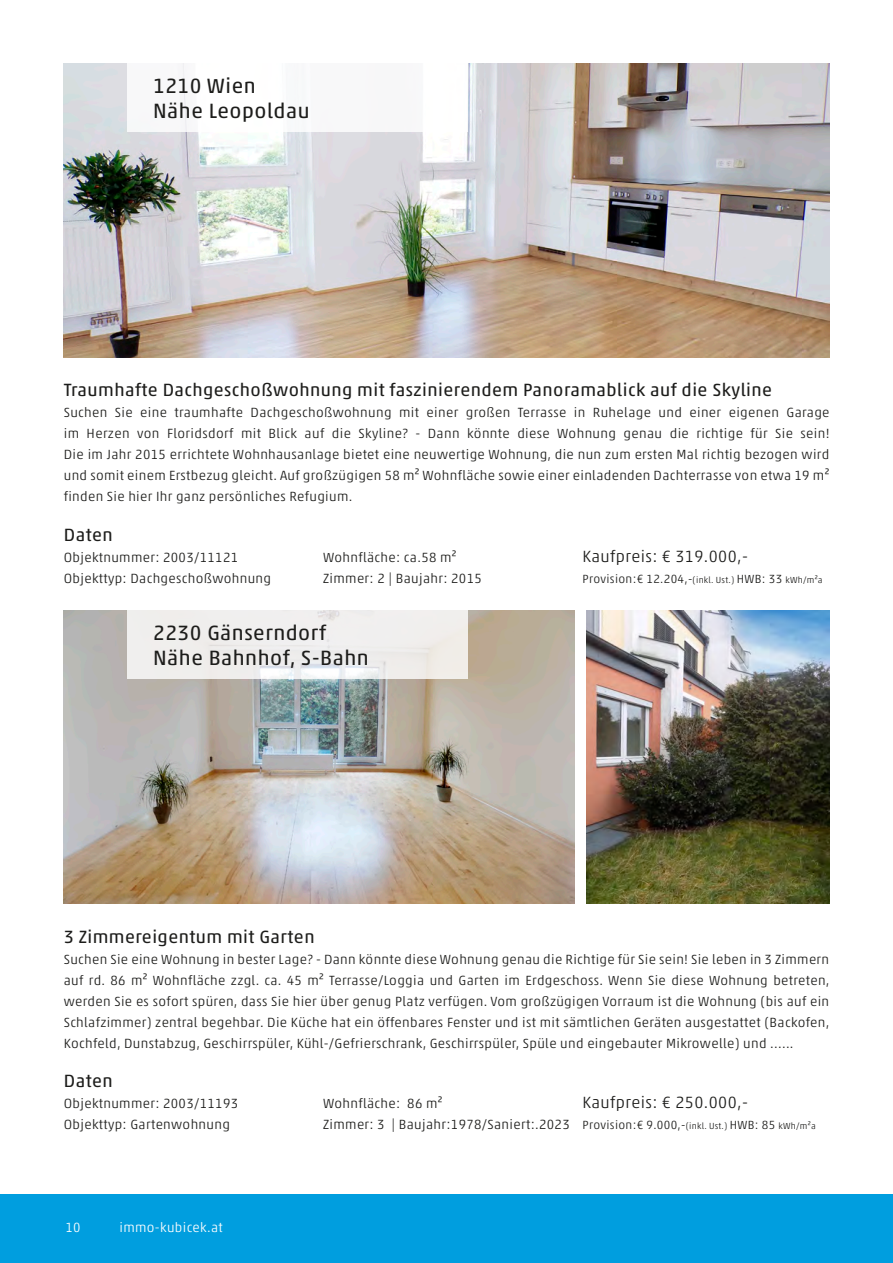
<style>
.page{position:relative;width:893px;height:1263px;background:#fff}
.page>*{position:absolute;margin:0;border:0;box-sizing:border-box;transform-origin:0 0}
.t1{font:21px/25.2px "Akko Pro";letter-spacing:.025em;color:#1d1d1b}
.t2{font:18px "Akko Pro";letter-spacing:.025em;color:#1d1d1b}
.t3{font:300 16.5px "Akko Pro";letter-spacing:.025em;color:#1d1d1b}
.t4{font:300 13.5px/21px "Akko Pro";letter-spacing:.025em;color:#1d1d1b}
.t5{font:300 13.5px "Akko Pro";letter-spacing:.025em;color:#fff}
.t6{font:300 12px "Akko Pro";letter-spacing:.025em;color:#1d1d1b}
.s1{font-size:9px}
</style>
<div class="page">
<div style="left:0;top:1195px;width:893px;height:68px;background:#009edf"></div>
<img style="left:64px;top:64px;width:765px;height:293px">
<div style="left:128px;top:64px;width:340px;height:68px;background:#f8f8f9"></div>
<img style="left:64px;top:610px;width:510px;height:294px">
<div style="left:128px;top:610px;width:340px;height:68px;background:#f0eeed"></div>
<img style="left:587px;top:610px;width:242px;height:294px">
<h1 class="t1" style="left:153px;top:73px;width:158px">1210 Wien<br>Nähe Leopoldau</h1>
<h2 class="t2" style="left:64px;top:379px;width:710px">Traumhafte Dachgeschoßwohnung mit faszinierendem Panoramablick auf die Skyline</h2>
<p class="t4" style="left:64px;top:402px;width:767px;text-align:justify">Suchen Sie eine traumhafte Dachgeschoßwohnung mit einer großen Terrasse in Ruhelage und einer eigenen Garage im Herzen von Floridsdorf mit Blick auf die Skyline? - Dann könnte diese Wohnung genau die richtige für Sie sein!<br>Die im Jahr 2015 errichtete Wohnhausanlage bietet eine neuwertige Wohnung, die nun zum ersten Mal richtig bezogen wird und somit einem Erstbezug gleicht. Auf großzügigen 58 m² Wohnfläche sowie einer einladenden Dachterrasse von etwa 19 m² finden Sie hier Ihr ganz persönliches Refugium.</p>
<h2 class="t2" style="left:64px;top:524px;width:50px">Daten</h2>
<p class="t4" style="left:64px;top:546px;width:209px">Objektnummer: 2003/11121<br>Objekttyp: Dachgeschoßwohnung</p>
<p class="t4" style="left:323px;top:546px;width:160px">Wohnfläche: ca.58 m²<br>Zimmer: 2 | Baujahr: 2015</p>
<p class="t3" style="left:583px;top:546px;width:167px">Kaufpreis: € 319.000,-</p>
<p class="t6" style="left:583px;top:571px;width:242px">Provision:€ 12.204,-<span class="s1">(inkl. Ust.)</span> HWB: 33 <span class="s1">kWh/m²a</span></p>
<h1 class="t1" style="left:153px;top:619px;width:217px">2230 Gänserndorf<br>Nähe Bahnhof, S-Bahn</h1>
<h2 class="t2" style="left:64px;top:925px;width:252px">3 Zimmereigentum mit Garten</h2>
<p class="t4" style="left:64px;top:948px;width:767px;text-align:justify">Suchen Sie eine Wohnung in bester Lage? - Dann könnte diese Wohnung genau die Richtige für Sie sein! Sie leben in 3 Zimmern auf rd. 86 m² Wohnfläche zzgl. ca. 45 m² Terrasse/Loggia und Garten im Erdgeschoss. Wenn Sie diese Wohnung betreten, werden Sie es sofort spüren, dass Sie hier über genug Platz verfügen. Vom großzügigen Vorraum ist die Wohnung (bis auf ein Schlafzimmer) zentral begehbar. Die Küche hat ein öffenbares Fenster und ist mit sämtlichen Geräten ausgestattet (Backofen, Kochfeld, Dunstabzug, Geschirrspüler, Kühl-/Gefrierschrank, Geschirrspüler, Spüle und eingebauter Mikrowelle) und ......</p>
<h2 class="t2" style="left:64px;top:1070px;width:50px">Daten</h2>
<p class="t4" style="left:64px;top:1093px;width:176px">Objektnummer: 2003/11193<br>Objekttyp: Gartenwohnung</p>
<p class="t4" style="left:323px;top:1093px;width:248px">Wohnfläche: 86 m²<br>Zimmer: 3 | Baujahr:1978/Saniert:.2023</p>
<p class="t3" style="left:583px;top:1093px;width:167px">Kaufpreis: € 250.000,-</p>
<p class="t6" style="left:583px;top:1118px;width:235px">Provision:€ 9.000,-<span class="s1">(inkl. Ust.)</span> HWB: 85 <span class="s1">kWh/m²a</span></p>
<p class="t5" style="left:66px;top:1219px;width:17px">10</p>
<p class="t5" style="left:120px;top:1219px;width:105px">immo-kubicek.at</p>
</div>
